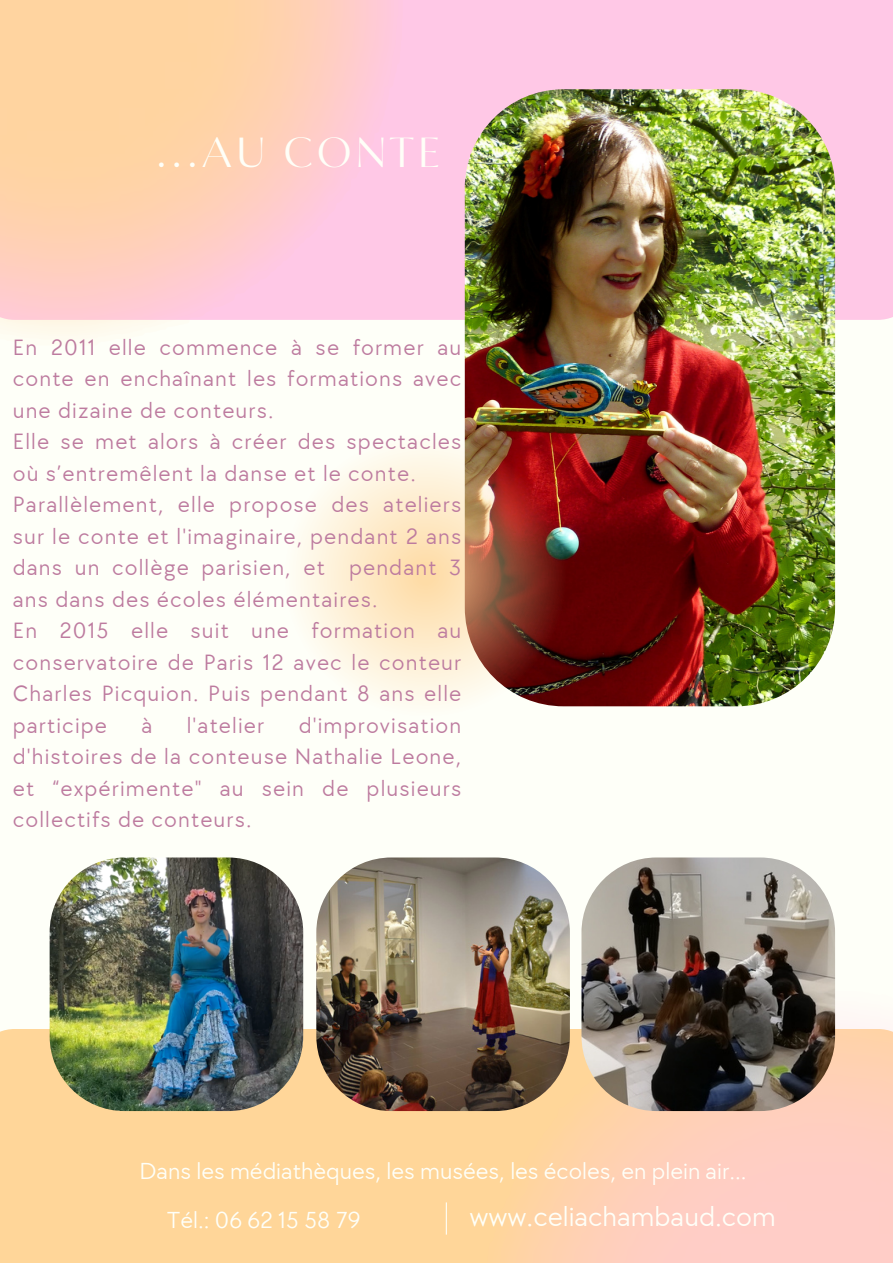
<style>
.page{position:relative;width:893px;height:1264px;background:#fff}
.page>*{position:absolute;margin:0;border:0;box-sizing:border-box;transform-origin:0 0}
.t1{font:42px "Circe Contrast";letter-spacing:.1em;color:#fefff8}
.t2{font:28.5px "TT Chocolates";color:#fefff8}
.t3{font:24px "TT Chocolates";color:#fefff8}
.t4{font:22.8px/31.5px "TT Chocolates";letter-spacing:.05em;color:#bd7b9f;text-align:justify}
</style>
<div class="page">
<div style="left:0;top:0;width:892px;height:1262px;background:#fefff8"></div>
<div style="left:0;top:1028px;width:892px;height:234px;background:#ffd699"></div>
<div style="left:408px;top:0;width:484px;height:320px;background:#ffc8e6"></div>
<img style="left:465px;top:89px;width:370px;height:617px;border-radius:99px">
<svg style="left:0;top:0;width:408px;height:334px;background:#fed1bd"></svg>
<svg style="left:473px;top:1007px;width:419px;height:255px"></svg>
<svg style="left:271px;top:421px;width:307px;height:307px"></svg>
<img style="left:50px;top:857px;width:253px;height:254px;border-radius:75px">
<img style="left:316px;top:857px;width:254px;height:254px;border-radius:75px">
<img style="left:581px;top:857px;width:254px;height:254px;border-radius:75px">
<hr style="left:446px;top:1202px;width:1px;height:32px;background:#fefff8">
<p class="t1" style="left:156px;top:128px;width:286px">...AU CONTE</p>
<p class="t4" style="left:13px;top:332px;width:450px">En 2011 elle commence à se former au conte en enchaînant les formations avec une dizaine de conteurs.</p>
<p class="t4" style="left:13px;top:427px;width:450px">Elle se met alors à créer des spectacles où s’entremêlent la danse et le conte.</p>
<p class="t4" style="left:13px;top:490px;width:450px">Parallèlement, elle propose des ateliers sur le conte et l'imaginaire, pendant 2 ans dans un collège parisien, et pendant 3 ans dans des écoles élémentaires.</p>
<p class="t4" style="left:13px;top:615px;width:450px">En 2015 elle suit une formation au conservatoire de Paris 12 avec le conteur Charles Picquion. Puis pendant 8 ans elle participe</p>
<p class="t4" style="left:13px;top:710px;width:450px;text-indent:286px">d'improvisation d'histoires de la conteuse Nathalie Leone, et “expérimente" au sein de plusieurs collectifs de conteurs.</p>
<p class="t4" style="left:141px;top:710px;width:12px">à</p>
<p class="t4" style="left:187px;top:710px;width:79px">l'atelier</p>
<p class="t3" style="left:139px;top:1157px;width:608px">Dans les médiathèques, les musées, les écoles, en plein air...</p>
<p class="t3" style="left:167px;top:1205px;width:195px">Tél.: 06 62 15 58 79</p>
<p class="t2" style="left:469px;top:1200px;width:308px">www.celiachambaud.com</p>
</div>
